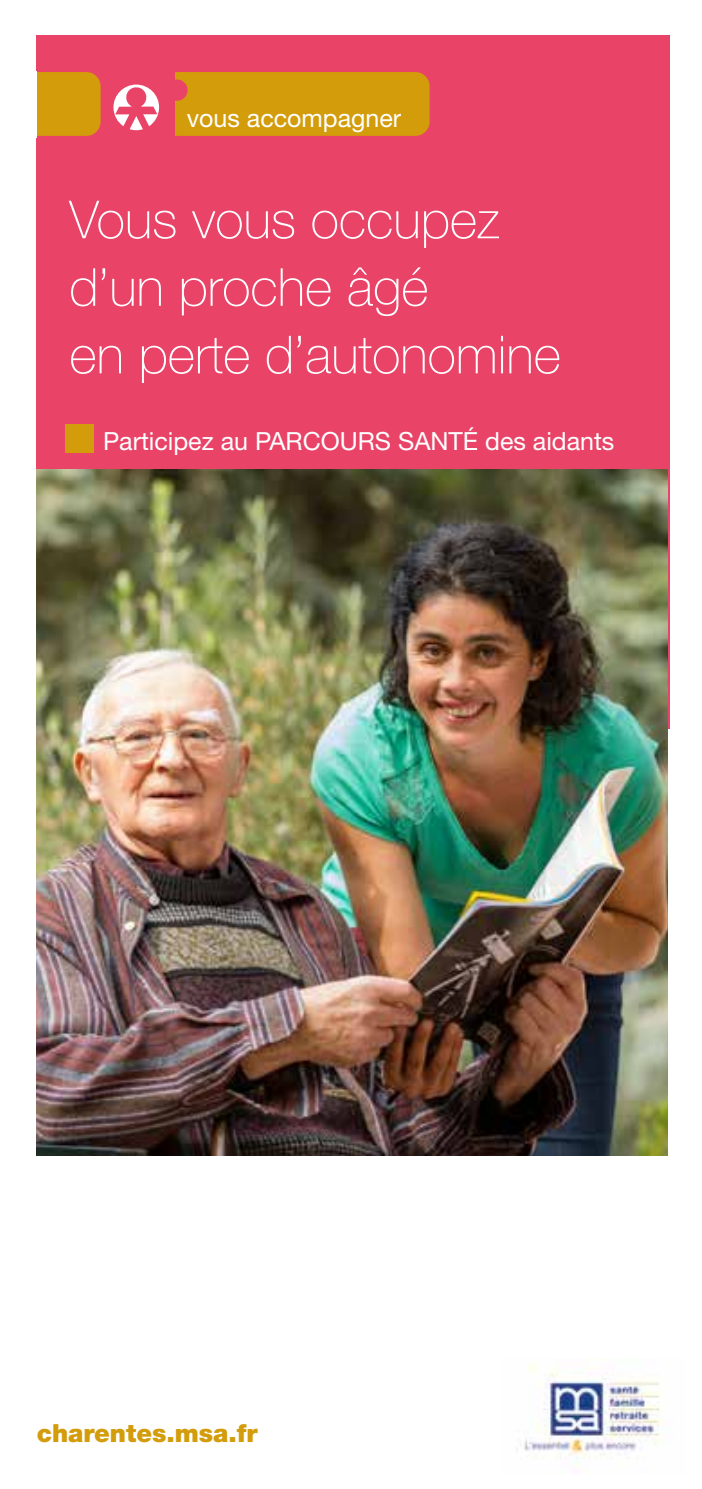
<style>
.page{position:relative;width:702px;height:1489px;background:#fff}
.page>*{position:absolute;margin:0;border:0;box-sizing:border-box;transform-origin:0 0}
.t1{font:100 52.5px/67.5px "Helvetica Neue LT Std";color:#fff}
.t2{font:25px "Helvetica Neue LT Std";color:#fff}
.t3{font:900 25px "Helvetica Neue LT Std";color:#d39c0a}
</style>
<div class="page">
<div style="left:37px;top:36px;width:633px;height:692px;background:#e94368"></div>
<img style="left:37px;top:469px;width:630px;height:686px">
<div style="left:9px;top:72px;width:92px;height:64px;background:#d39c0a;border-radius:14px"></div>
<div style="left:0;top:71px;width:37px;height:66px;background:#fff"></div>
<div style="left:162px;top:72px;width:267px;height:64px;background:#d39c0a;border-radius:14px"></div>
<div style="left:166px;top:79px;width:21px;height:22px;background:#e94368;border-radius:50%"></div>
<div style="left:140px;top:68px;width:35px;height:88px;background:#e94368"></div>
<svg style="left:113px;top:85px;width:46px;height:45px"></svg>
<img style="left:520px;top:1358px;width:143px;height:108px">
<div style="left:65px;top:425px;width:28px;height:28px;background:#d39c0a"></div>
<p class="t2" style="left:187px;top:103px;width:216px">vous accompagner</p>
<h1 class="t1" style="left:69px;top:186px;width:493px">Vous vous occupez d’un proche âgé<br>en perte d’autonomine</h1>
<p class="t2" style="left:103px;top:426px;width:513px">Participez au PARCOURS SANTÉ des aidants</p>
<p class="t3" style="left:37px;top:1417px;width:222px">charentes.msa.fr</p>
</div>
